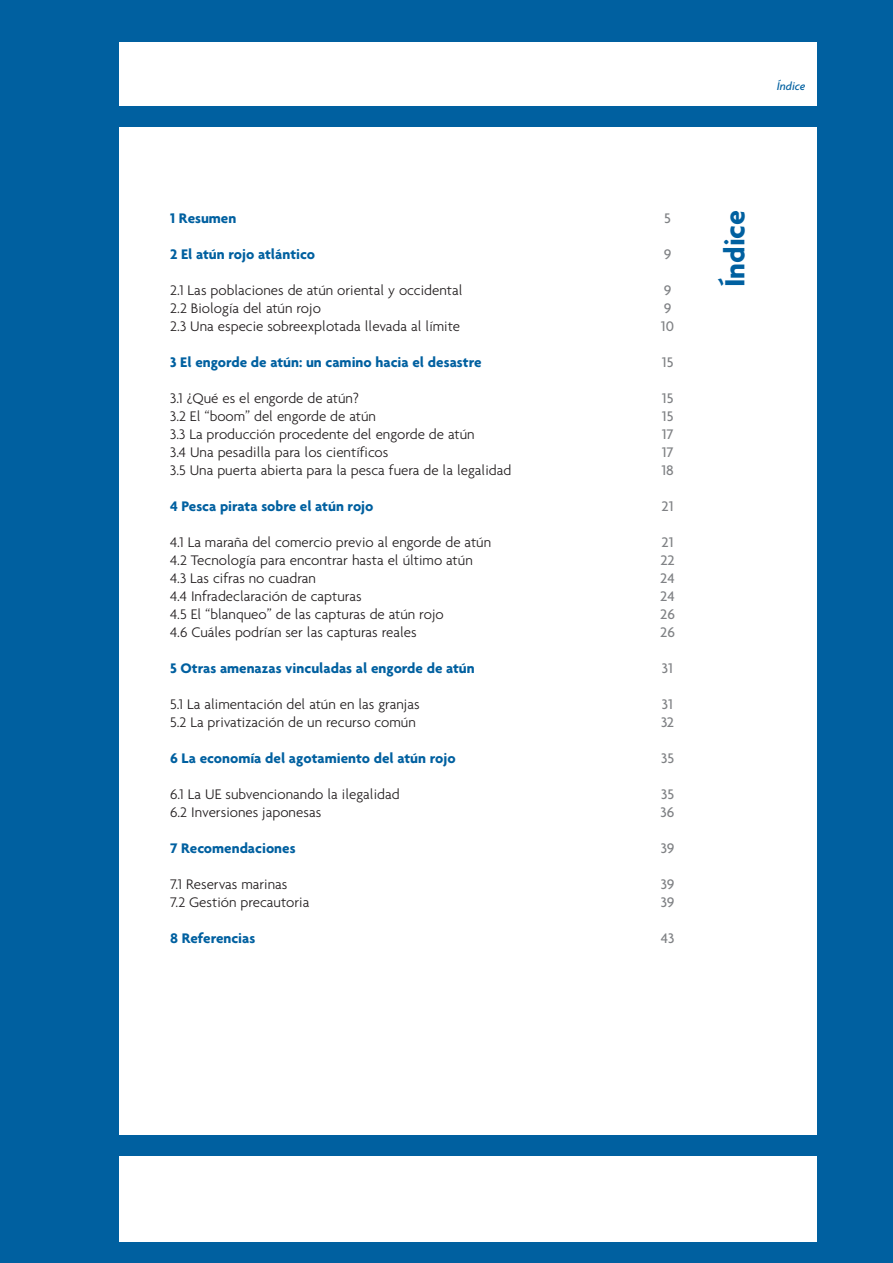
<style>
.page{position:relative;width:893px;height:1263px;background:#0060a0}
.page>*{position:absolute;margin:0;border:0;box-sizing:border-box;transform-origin:0 0}
.t1{font:700 30px "Agenda";color:#0060a0}
.t2{font:300 15px "Agenda";color:#231f20}
.t3{font:700 15px "Agenda";color:#0060a0}
.t4{font:500 15px "Agenda";color:#808285}
.t5{font:italic 500 12px "Agenda";color:#0060a0}
</style>
<div class="page">
<div style="left:119px;top:128px;width:697px;height:1007px;background:#fff"></div>
<div style="left:119px;top:43px;width:697px;height:63px;background:#fff"></div>
<div style="left:119px;top:1156px;width:697px;height:85px;background:#fff"></div>
<p class="t5" style="left:777px;top:79px;width:30px">Índice</p>
<p class="t3" style="left:170px;top:209px;width:68px">1 Resumen</p>
<p class="t4" style="left:664px;top:209px;width:8px">5</p>
<p class="t3" style="left:170px;top:245px;width:146px">2 El atún rojo atlántico</p>
<p class="t4" style="left:664px;top:245px;width:9px">9</p>
<p class="t2" style="left:170px;top:281px;width:294px">2.1 Las poblaciones de atún oriental y occidental</p>
<p class="t4" style="left:664px;top:281px;width:9px">9</p>
<p class="t2" style="left:170px;top:299px;width:152px">2.2 Biología del atún rojo</p>
<p class="t4" style="left:664px;top:299px;width:9px">9</p>
<p class="t2" style="left:170px;top:317px;width:291px">2.3 Una especie sobreexplotada llevada al límite</p>
<p class="t4" style="left:661px;top:317px;width:15px">10</p>
<p class="t3" style="left:170px;top:353px;width:313px">3 El engorde de atún: un camino hacia el desastre</p>
<p class="t4" style="left:662px;top:353px;width:13px">15</p>
<p class="t2" style="left:170px;top:389px;width:190px">3.1 ¿Qué es el engorde de atún?</p>
<p class="t4" style="left:662px;top:389px;width:13px">15</p>
<p class="t2" style="left:170px;top:407px;width:207px">3.2 El “boom” del engorde de atún</p>
<p class="t4" style="left:662px;top:407px;width:13px">15</p>
<p class="t2" style="left:170px;top:425px;width:306px">3.3 La producción procedente del engorde de atún</p>
<p class="t4" style="left:662px;top:425px;width:13px">17</p>
<p class="t2" style="left:170px;top:443px;width:220px">3.4 Una pesadilla para los científicos</p>
<p class="t4" style="left:662px;top:443px;width:13px">17</p>
<p class="t2" style="left:170px;top:461px;width:343px">3.5 Una puerta abierta para la pesca fuera de la legalidad</p>
<p class="t4" style="left:661px;top:461px;width:14px">18</p>
<p class="t3" style="left:170px;top:497px;width:205px">4 Pesca pirata sobre el atún rojo</p>
<p class="t4" style="left:661px;top:497px;width:14px">21</p>
<p class="t2" style="left:170px;top:533px;width:323px">4.1 La maraña del comercio previo al engorde de atún</p>
<p class="t4" style="left:661px;top:533px;width:14px">21</p>
<p class="t2" style="left:170px;top:551px;width:304px">4.2 Tecnología para encontrar hasta el último atún</p>
<p class="t4" style="left:660px;top:551px;width:16px">22</p>
<p class="t2" style="left:170px;top:569px;width:147px">4.3 Las cifras no cuadran</p>
<p class="t4" style="left:660px;top:569px;width:16px">24</p>
<p class="t2" style="left:170px;top:587px;width:193px">4.4 Infradeclaración de capturas</p>
<p class="t4" style="left:660px;top:587px;width:16px">24</p>
<p class="t2" style="left:170px;top:605px;width:275px">4.5 El “blanqueo” de las capturas de atún rojo</p>
<p class="t4" style="left:660px;top:605px;width:16px">26</p>
<p class="t2" style="left:170px;top:623px;width:248px">4.6 Cuáles podrían ser las capturas reales</p>
<p class="t4" style="left:660px;top:623px;width:16px">26</p>
<p class="t3" style="left:170px;top:659px;width:306px">5 Otras amenazas vinculadas al engorde de atún</p>
<p class="t4" style="left:662px;top:659px;width:13px">31</p>
<p class="t2" style="left:170px;top:695px;width:251px">5.1 La alimentación del atún en las granjas</p>
<p class="t4" style="left:662px;top:695px;width:13px">31</p>
<p class="t2" style="left:170px;top:713px;width:247px">5.2 La privatización de un recurso común</p>
<p class="t4" style="left:661px;top:713px;width:15px">32</p>
<p class="t3" style="left:170px;top:749px;width:287px">6 La economía del agotamiento del atún rojo</p>
<p class="t4" style="left:661px;top:749px;width:15px">35</p>
<p class="t2" style="left:170px;top:785px;width:231px">6.1 La UE subvencionando la ilegalidad</p>
<p class="t4" style="left:661px;top:785px;width:15px">35</p>
<p class="t2" style="left:170px;top:803px;width:153px">6.2 Inversiones japonesas</p>
<p class="t4" style="left:661px;top:803px;width:15px">36</p>
<p class="t3" style="left:170px;top:839px;width:127px">7 Recomendaciones</p>
<p class="t4" style="left:661px;top:839px;width:15px">39</p>
<p class="t2" style="left:170px;top:875px;width:119px">7.1 Reservas marinas</p>
<p class="t4" style="left:661px;top:875px;width:15px">39</p>
<p class="t2" style="left:170px;top:893px;width:141px">7.2 Gestión precautoria</p>
<p class="t4" style="left:661px;top:893px;width:15px">39</p>
<p class="t3" style="left:170px;top:929px;width:87px">8 Referencias</p>
<p class="t4" style="left:661px;top:929px;width:15px">43</p>
<h1 class="t1" style="left:716px;top:287px;width:78px;rotate:-90deg">Índice</h1>
</div>
